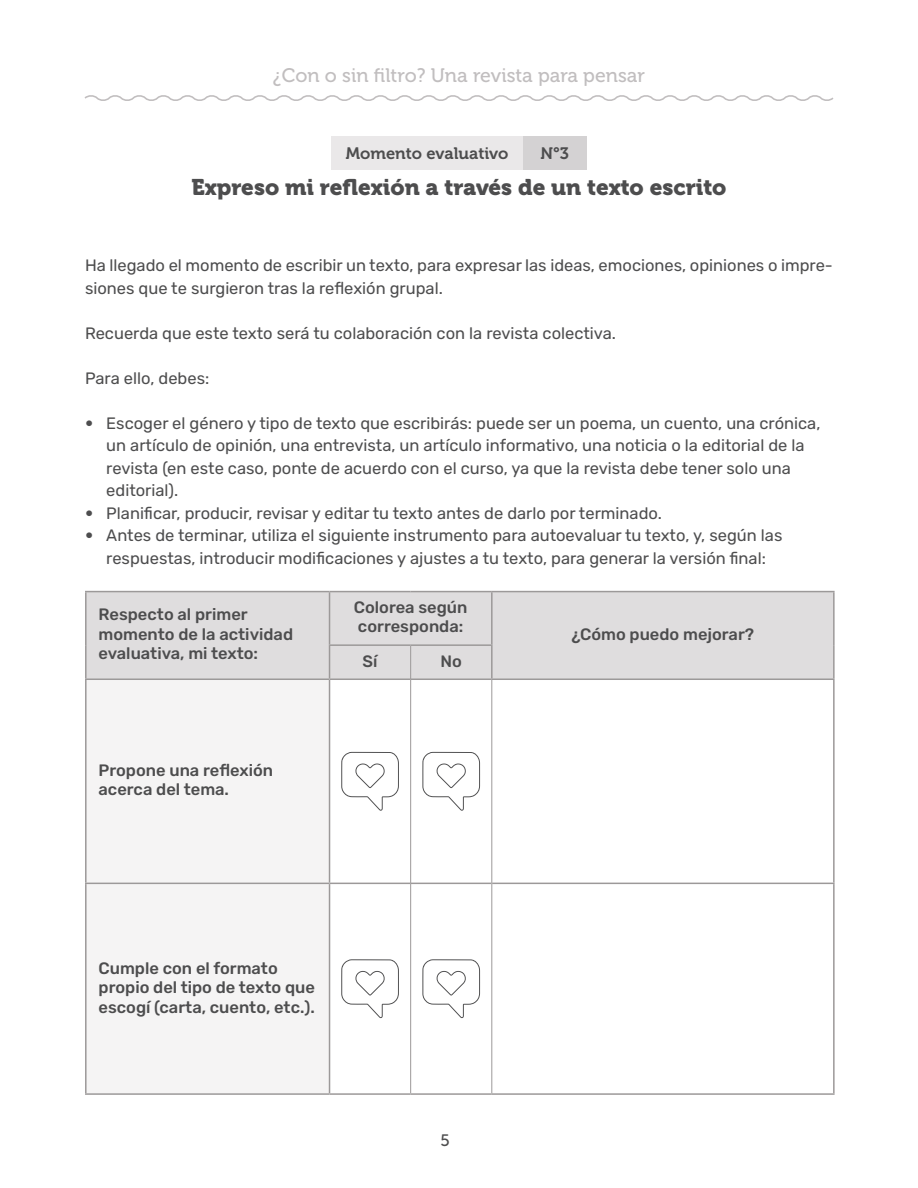
<style>
.page{position:relative;width:918px;height:1188px;background:#fff}
.page>*{position:absolute;margin:0;border:0;box-sizing:border-box;transform-origin:0 0}
.t1{font:22.5px "Museo 900";color:#4d4d4e}
.t2{font:19.5px "Museo 500";color:#c1bebf}
.t3{font:16.5px/22.5px "Rubik";color:#4d4d4e}
.t4{font:500 16.5px/19.5px "Rubik";color:#4d4d4e}
.t5{font:16.5px "Museo 700";color:#4d4d4e}
.t6{font:16.5px "Museo Sans 500";color:#4d4d4e}
.s1{font-family:"Museo Sans 300"}
</style>
<div class="page">
<svg style="left:84px;top:95px;width:750px;height:6px"></svg>
<div style="left:331px;top:136px;width:192px;height:33px;background:#eae8e9"></div>
<div style="left:523px;top:136px;width:64px;height:33px;background:#d4d2d3"></div>
<div style="left:87px;top:592px;width:746px;height:87px;background:#dfddde"></div>
<div style="left:87px;top:680px;width:242px;height:413px;background:#f5f4f4"></div>
<svg style="left:330px;top:680px;width:503px;height:413px"></svg>
<hr style="left:330px;top:591px;width:81px;height:1px;background:#9c9999">
<hr style="left:411px;top:591px;width:81px;height:1px;background:#9c9999">
<hr style="left:329px;top:644px;width:82px;height:2px;background:#9c9999">
<hr style="left:411px;top:644px;width:82px;height:2px;background:#9c9999">
<hr style="left:330px;top:679px;width:80px;height:1px;background:#9c9999">
<hr style="left:411px;top:679px;width:81px;height:1px;background:#9c9999">
<hr style="left:85px;top:680px;width:2px;height:203px;background:#9c9999">
<hr style="left:85px;top:883px;width:245px;height:1px;background:#9c9999">
<hr style="left:85px;top:884px;width:2px;height:209px;background:#9c9999">
<hr style="left:85px;top:1093px;width:245px;height:2px;background:#9c9999">
<hr style="left:833px;top:680px;width:2px;height:203px;background:#9c9999">
<hr style="left:492px;top:883px;width:343px;height:1px;background:#9c9999">
<hr style="left:833px;top:884px;width:2px;height:209px;background:#9c9999">
<hr style="left:492px;top:1093px;width:343px;height:2px;background:#9c9999">
<hr style="left:329px;top:680px;width:1px;height:203px;background:#9c9999">
<hr style="left:330px;top:883px;width:80px;height:1px;background:#9c9999">
<hr style="left:329px;top:884px;width:1px;height:209px;background:#9c9999">
<hr style="left:411px;top:883px;width:80px;height:1px;background:#9c9999">
<hr style="left:330px;top:1093px;width:81px;height:2px;background:#9c9999">
<hr style="left:411px;top:1093px;width:81px;height:2px;background:#9c9999">
<hr style="left:85px;top:591px;width:245px;height:1px;background:#9c9999">
<hr style="left:85px;top:592px;width:2px;height:53px;background:#9c9999">
<hr style="left:329px;top:592px;width:1px;height:52px;background:#9c9999">
<hr style="left:85px;top:645px;width:2px;height:34px;background:#9c9999">
<hr style="left:329px;top:646px;width:1px;height:33px;background:#9c9999">
<hr style="left:85px;top:679px;width:245px;height:1px;background:#9c9999">
<hr style="left:410px;top:679px;width:1px;height:204px;background:#9c9999">
<hr style="left:410px;top:883px;width:1px;height:210px;background:#9c9999">
<hr style="left:410px;top:646px;width:1px;height:33px;background:#9c9999">
<hr style="left:491px;top:680px;width:1px;height:203px;background:#9c9999">
<hr style="left:491px;top:883px;width:1px;height:210px;background:#9c9999">
<hr style="left:492px;top:591px;width:343px;height:1px;background:#9c9999">
<hr style="left:491px;top:592px;width:2px;height:52px;background:#9c9999">
<hr style="left:833px;top:592px;width:2px;height:53px;background:#9c9999">
<hr style="left:491px;top:646px;width:2px;height:33px;background:#9c9999">
<hr style="left:833px;top:645px;width:2px;height:34px;background:#9c9999">
<hr style="left:492px;top:679px;width:343px;height:1px;background:#9c9999">
<svg style="left:341px;top:752px;width:58px;height:59px"></svg>
<svg style="left:422px;top:752px;width:58px;height:59px"></svg>
<svg style="left:341px;top:959px;width:58px;height:59px"></svg>
<svg style="left:422px;top:959px;width:58px;height:59px"></svg>
<p class="t2" style="left:273px;top:65px;width:374px">¿Con o sin filtro? Una revista para pensar</p>
<p class="t5" style="left:346px;top:144px;width:164px">Momento evaluativo</p>
<p class="t5" style="left:540px;top:144px;width:30px">N°3</p>
<h1 class="t1" style="left:192px;top:174px;width:536px">Expreso mi reflexión a través de un texto escrito</h1>
<p class="t3" style="left:85px;top:255px;width:749px">Ha llegado el momento de escribir un texto, para expresar las ideas, emociones, opiniones o impre&shy;siones que te surgieron tras la reflexión grupal.</p>
<p class="t3" style="left:85px;top:322px;width:533px">Recuerda que este texto será tu colaboración con la revista colectiva.</p>
<p class="t3" style="left:85px;top:367px;width:126px">Para ello, debes:</p>
<p class="t3" style="left:85px;top:412px;width:737px"><span class="s1">∞</span> Escoger el género y tipo de texto que escribirás: puede ser un poema, un cuento, una crónica,</p>
<p class="t3" style="left:106px;top:435px;width:700px">un artículo de opinión, una entrevista, un artículo informativo, una noticia o la editorial de la</p>
<p class="t3" style="left:106px;top:457px;width:686px">revista (en este caso, ponte de acuerdo con el curso, ya que la revista debe tener solo una</p>
<p class="t3" style="left:106px;top:480px;width:74px">editorial).</p>
<p class="t3" style="left:85px;top:502px;width:578px"><span class="s1">∞</span> Planificar, producir, revisar y editar tu texto antes de darlo por terminado.</p>
<p class="t3" style="left:85px;top:525px;width:699px"><span class="s1">∞</span> Antes de terminar, utiliza el siguiente instrumento para autoevaluar tu texto, y, según las</p>
<p class="t3" style="left:106px;top:547px;width:661px">respuestas, introducir modificaciones y ajustes a tu texto, para generar la versión final:</p>
<p class="t4" style="left:99px;top:605px;width:196px">Respecto al primer momento de la actividad evaluativa, mi texto:</p>
<p class="t4" style="left:354px;top:598px;width:115px">Colorea según corresponda:</p>
<p class="t4" style="left:363px;top:651px;width:16px">Sí</p>
<p class="t4" style="left:441px;top:651px;width:23px">No</p>
<p class="t4" style="left:99px;top:761px;width:176px">Propone una reflexión acerca del tema.</p>
<p class="t4" style="left:99px;top:958px;width:218px">Cumple con el formato propio del tipo de texto que escogí (carta, cuento, etc.).</p>
<p class="t6" style="left:440px;top:1131px;width:11px">5</p>
<p class="t4" style="left:571px;top:625px;width:184px">¿Cómo puedo mejorar?</p>
</div>
